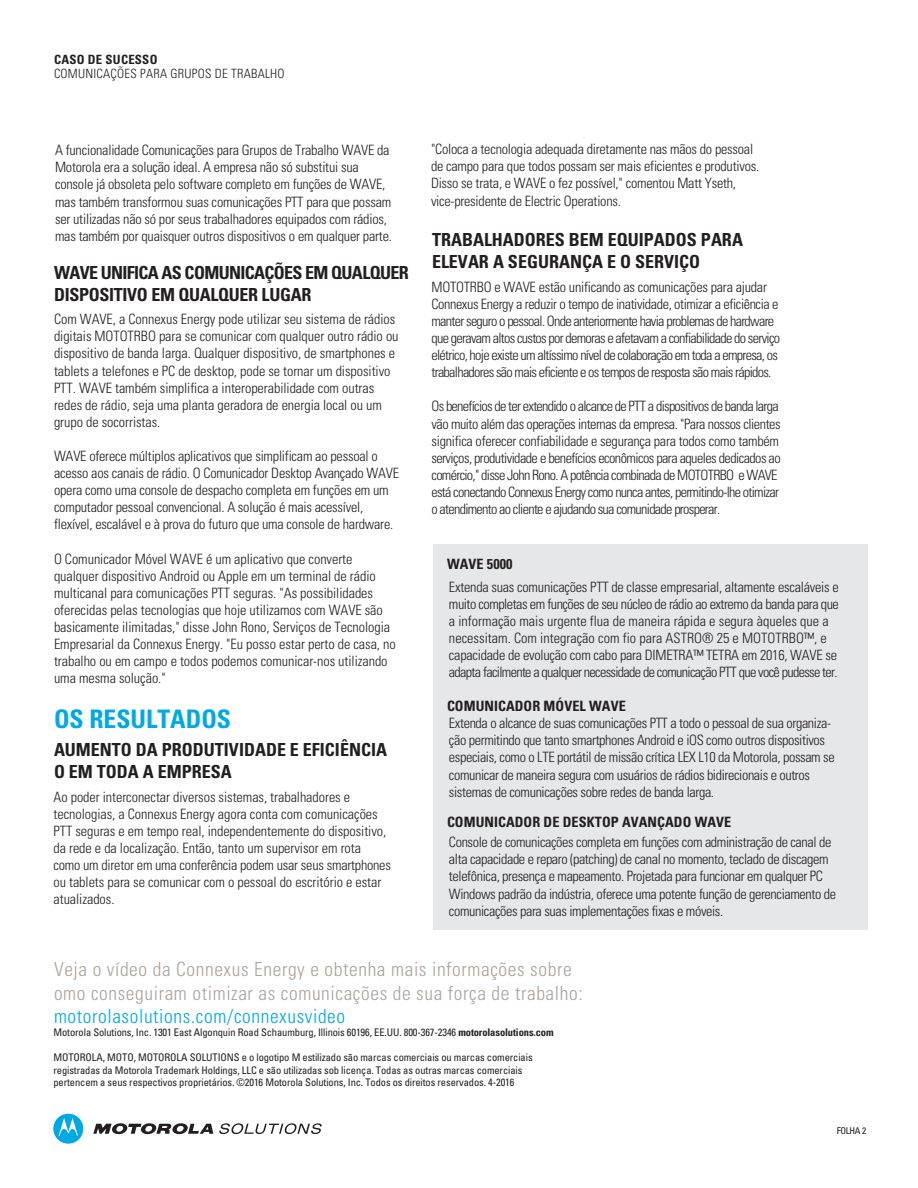
<style>
.page{position:relative;width:918px;height:1188px;background:#fff}
.page>*{position:absolute;margin:0;border:0;box-sizing:border-box;transform-origin:0 0}
.t1{font:700 condensed 25.5px "Univers";color:#00a9e5}
.t2{font:300 condensed 19.5px/23.4px "Univers";letter-spacing:.03em;color:#afa298}
.t3{font:300 condensed 19.5px "Univers";letter-spacing:.03em;color:#00a9e5}
.t4{font:700 condensed 18px/21.6px "Univers";color:#231f20}
.t5{font:700 condensed 18px/21.6px "Univers";letter-spacing:-.035em;color:#231f20}
.t6{font:300 condensed 14.25px/17.1px "Univers";letter-spacing:-.015em;color:#231f20}
.t7{font:300 condensed 14.25px/17.1px "Univers";letter-spacing:-.05em;color:#231f20}
.t8{font:700 condensed 14.25px "Univers";letter-spacing:.005em;color:#231f20}
.t9{font:300 condensed 12.75px "Univers";letter-spacing:.02em;color:#231f20}
.t10{font:700 condensed 12.75px "Univers";letter-spacing:.02em;color:#231f20}
.t11{font:condensed 10.5px/12.6px "Univers";letter-spacing:-.01em;color:#231f20}
.t12{font:condensed 9.3px "Univers";letter-spacing:-.05em;color:#231f20}
.s1{font-weight:700}
</style>
<div class="page">
<div style="left:434px;top:544px;width:434px;height:386px;background:#e6e7e8"></div>
<svg style="left:93px;top:1123px;width:120px;height:12px"></svg>
<svg style="left:53px;top:1114px;width:30px;height:30px"></svg>
<svg style="left:219px;top:1123px;width:103px;height:11px"></svg>
<p class="t10" style="left:54px;top:52px;width:105px">CASO DE SUCESSO</p>
<p class="t9" style="left:54px;top:66px;width:232px">COMUNICAÇÕES PARA GRUPOS DE TRABALHO</p>
<p class="t6" style="left:55px;top:142px;width:338px">A funcionalidade Comunicações para Grupos de Trabalho WAVE da Motorola era a solução ideal. A empresa não só substitui sua console já obsoleta pelo software completo em funções de WAVE, mas também transformou suas comunicações PTT para que possam ser utilizadas não só por seus trabalhadores equipados com rádios, mas também por quaisquer outros dispositivos o em qualquer parte.</p>
<p class="t5" style="left:54px;top:262px;width:356px">WAVE UNIFICA AS COMUNICAÇÕES EM QUALQUER<br>DISPOSITIVO EM QUALQUER LUGAR</p>
<p class="t6" style="left:54px;top:311px;width:346px">Com WAVE, a Connexus Energy pode utilizar seu sistema de rádios digitais MOTOTRBO para se comunicar com qualquer outro rádio ou dispositivo de banda larga. Qualquer dispositivo, de smartphones e tablets a telefones e PC de desktop, pode se tornar um dispositivo PTT. WAVE também simplifica a interoperabilidade com outras redes de rádio, seja uma planta geradora de energia local ou um grupo de socorristas.</p>
<p class="t6" style="left:54px;top:448px;width:347px">WAVE oferece múltiplos aplicativos que simplificam ao pessoal o acesso aos canais de rádio. O Comunicador Desktop Avançado WAVE opera como uma console de despacho completa em funções em um computador pessoal convencional. A solução é mais acessível, flexível, escalável e à prova do futuro que uma console de hardware.</p>
<p class="t6" style="left:54px;top:550px;width:343px">O Comunicador Móvel WAVE é um aplicativo que converte qualquer dispositivo Android ou Apple em um terminal de rádio multicanal para comunicações PTT seguras. "As possibilidades oferecidas pelas tecnologias que hoje utilizamos com WAVE são basicamente ilimitadas," disse John Rono, Serviços de Tecnologia Empresarial da Connexus Energy. "Eu posso estar perto de casa, no trabalho ou em campo e todos podemos comunicar-nos utilizando uma mesma solução."</p>
<h1 class="t1" style="left:54px;top:703px;width:179px">OS RESULTADOS</h1>
<p class="t4" style="left:54px;top:739px;width:335px">AUMENTO DA PRODUTIVIDADE E EFICIÊNCIA<br>O EM TODA A EMPRESA</p>
<p class="t6" style="left:54px;top:788px;width:339px">Ao poder interconectar diversos sistemas, trabalhadores e tecnologias, a Connexus Energy agora conta com comunicações PTT seguras e em tempo real, independentemente do dispositivo, da rede e da localização. Então, tanto um supervisor em rota como um diretor em uma conferência podem usar seus smartphones ou tablets para se comunicar com o pessoal do escritório e estar atualizados.</p>
<p class="t6" style="left:431px;top:141px;width:330px">"Coloca a tecnologia adequada diretamente nas mãos do pessoal de campo para que todos possam ser mais eficientes e produtivos.<br>Disso se trata, e WAVE o fez possível," comentou Matt Yseth, vice-presidente de Electric Operations.</p>
<p class="t4" style="left:432px;top:229px;width:313px">TRABALHADORES BEM EQUIPADOS PARA<br>ELEVAR A SEGURANÇA E O SERVIÇO</p>
<p class="t7" style="left:431px;top:278px;width:350px">MOTOTRBO e WAVE estão unificando as comunicações para ajudar Connexus Energy a reduzir o tempo de inatividade, otimizar a eficiência e manter seguro o pessoal. Onde anteriormente havia problemas de hardware que geravam altos custos por demoras e afetavam a confiabilidade do serviço elétrico, hoje existe um altíssimo nível de colaboração em toda a empresa, os trabalhadores são mais eficiente e os tempos de resposta são mais rápidos.</p>
<p class="t7" style="left:431px;top:398px;width:351px">Os benefícios de ter extendido o alcance de PTT a dispositivos de banda larga vão muito além das operações internas da empresa. "Para nossos clientes significa oferecer confiabilidade e segurança para todos como também serviços, produtividade e benefícios econômicos para aqueles dedicados ao comércio," disse John Rono. A potência combinada de MOTOTRBO e WAVE está conectando Connexus Energy como nunca antes, permitindo-lhe otimizar o atendimento ao cliente e ajudando sua comunidade prosperar.</p>
<p class="t8" style="left:447px;top:555px;width:67px">WAVE 5000</p>
<p class="t6" style="left:449px;top:578px;width:391px">Extenda suas comunicações PTT de classe empresarial, altamente escaláveis e muito completas em funções de seu núcleo de rádio ao extremo da banda para que a informação mais urgente flua de maneira rápida e segura àqueles que a necessitam. Com integração com fio para ASTRO® 25 e MOTOTRBO™, e capacidade de evolução com cabo para DIMETRA™ TETRA em 2016, WAVE se adapta facilmente a qualquer necessidade de comunicação PTT que você pudesse ter.</p>
<p class="t6" style="left:449px;top:715px;width:387px">Extenda o alcance de suas comunicações PTT a todo o pessoal de sua organiza&shy;ção permitindo que tanto smartphones Android e iOS como outros dispositivos especiais, como o LTE portátil de missão crítica LEX L10 da Motorola, possam se comunicar de maneira segura com usuários de rádios bidirecionais e outros sistemas de comunicações sobre redes de banda larga.</p>
<p class="t6" style="left:449px;top:834px;width:389px">Console de comunicações completa em funções com administração de canal de alta capacidade e reparo (patching) de canal no momento, teclado de discagem telefônica, presença e mapeamento. Projetada para funcionar em qualquer PC Windows padrão da indústria, oferece uma potente função de gerenciamento de comunicações para suas implementações fixas e móveis.</p>
<p class="t8" style="left:447px;top:697px;width:180px">COMUNICADOR MÓVEL WAVE</p>
<p class="t8" style="left:447px;top:813px;width:286px">COMUNICADOR DE DESKTOP AVANÇADO WAVE</p>
<h2 class="t2" style="left:54px;top:958px;width:530px">Veja o vídeo da Connexus Energy e obtenha mais informações sobre omo conseguiram otimizar as comunicações de sua força de trabalho:</h2>
<h2 class="t3" style="left:54px;top:1004px;width:293px">motorolasolutions.com/connexusvideo</h2>
<p class="t11" style="left:53px;top:1026px;width:502px">Motorola Solutions, Inc. 1301 East Algonquin Road Schaumburg, Illinois 60196, EE.UU. 800-367-2346 <span class="s1">motorolasolutions.com</span></p>
<p class="t11" style="left:53px;top:1051px;width:481px">MOTOROLA, MOTO, MOTOROLA SOLUTIONS e o logotipo M estilizado são marcas comerciais ou marcas comerciais registradas da Motorola Trademark Holdings, LLC e são utilizadas sob licença. Todas as outras marcas comerciais pertencem a seus respectivos proprietários. ©2016 Motorola Solutions, Inc. Todos os direitos reservados. 4-2016</p>
<p class="t12" style="left:837px;top:1125px;width:31px">FOLHA 2</p>
</div>
